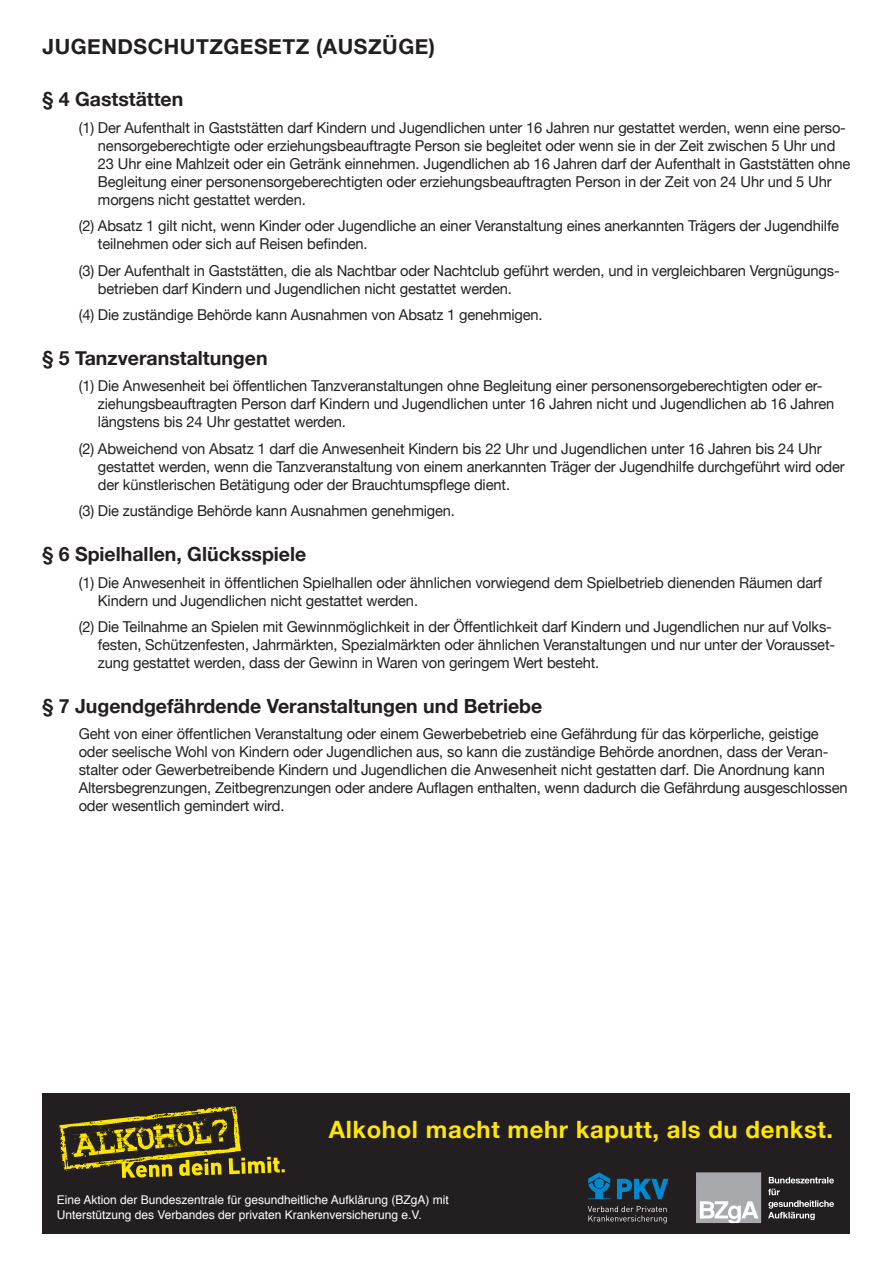
<style>
.page{position:relative;width:893px;height:1263px;background:#fff}
.page>*{position:absolute;margin:0;border:0;box-sizing:border-box;transform-origin:0 0}
.t1{font:700 23.85px "Helvetica Neue";letter-spacing:.025em;color:#ffe601}
.Head{font:700 21px "Helvetica Neue";letter-spacing:.025em;color:#231f20}
.Subhead{font:700 19.5px "Helvetica Neue";color:#231f20}
.copy{font:15px/18px "Helvetica Neue";letter-spacing:-.01em;color:#231f20}
.t2{font:12px/14.4px "Helvetica";color:#fff}
</style>
<div class="page">
<div style="left:43px;top:1093px;width:807px;height:140px;background:#231f20"></div>
<svg style="left:59px;top:1106px;width:226px;height:72px"></svg>
<div style="left:696px;top:1172px;width:65px;height:51px;background:#a8a9ad"></div>
<svg style="left:768px;top:1177px;width:66px;height:43px"></svg>
<svg style="left:700px;top:1201px;width:58px;height:22px"></svg>
<svg style="left:588px;top:1206px;width:79px;height:17px"></svg>
<svg style="left:617px;top:1179px;width:51px;height:20px"></svg>
<svg style="left:588px;top:1172px;width:22px;height:27px"></svg>
<p class="Head" style="left:43px;top:31px;width:394px">JUGENDSCHUTZGESETZ (AUSZÜGE)</p>
<p class="Subhead" style="left:43px;top:84px;width:142px">§ 4 Gaststätten</p>
<p class="copy" style="left:98px;top:119px;width:754px;text-indent:-19px">(1) Der Aufenthalt in Gaststätten darf Kindern und Jugendlichen unter 16 Jahren nur gestattet werden, wenn eine perso&shy;nensorgeberechtigte oder erziehungsbeauftragte Person sie begleitet oder wenn sie in der Zeit zwischen 5 Uhr und 23 Uhr eine Mahlzeit oder ein Getränk einnehmen. Jugendlichen ab 16 Jahren darf der Aufenthalt in Gaststätten ohne Begleitung einer personensorgeberechtigten oder erziehungsbeauftragten Person in der Zeit von 24 Uhr und 5 Uhr morgens nicht gestattet werden.</p>
<p class="copy" style="left:98px;top:218px;width:743px;text-indent:-19px">(2) Absatz 1 gilt nicht, wenn Kinder oder Jugendliche an einer Veranstaltung eines anerkannten Trägers der Jugendhilfe teilnehmen oder sich auf Reisen befinden.</p>
<p class="copy" style="left:98px;top:262px;width:743px;text-indent:-19px">(3) Der Aufenthalt in Gaststätten, die als Nachtbar oder Nachtclub geführt werden, und in vergleichbaren Vergnügungs&shy;betrieben darf Kindern und Jugendlichen nicht gestattet werden.</p>
<p class="copy" style="left:79px;top:307px;width:465px">(4) Die zuständige Behörde kann Ausnahmen von Absatz 1 genehmigen.</p>
<p class="Subhead" style="left:43px;top:343px;width:227px">§ 5 Tanzveranstaltungen</p>
<p class="copy" style="left:98px;top:378px;width:738px;text-indent:-19px">(1) Die Anwesenheit bei öffentlichen Tanzveranstaltungen ohne Begleitung einer personensorgeberechtigten oder er&shy;ziehungsbeauftragten Person darf Kindern und Jugendlichen unter 16 Jahren nicht und Jugendlichen ab 16 Jahren längstens bis 24 Uhr gestattet werden.</p>
<p class="copy" style="left:98px;top:440px;width:748px;text-indent:-19px">(2) Abweichend von Absatz 1 darf die Anwesenheit Kindern bis 22 Uhr und Jugendlichen unter 16 Jahren bis 24 Uhr gestattet werden, wenn die Tanzveranstaltung von einem anerkannten Träger der Jugendhilfe durchgeführt wird oder der künstlerischen Betätigung oder der Brauchtumspflege dient.</p>
<p class="copy" style="left:79px;top:503px;width:378px">(3) Die zuständige Behörde kann Ausnahmen genehmigen.</p>
<p class="Subhead" style="left:43px;top:539px;width:265px">§ 6 Spielhallen, Glücksspiele</p>
<p class="copy" style="left:98px;top:574px;width:726px;text-indent:-19px">(1) Die Anwesenheit in öffentlichen Spielhallen oder ähnlichen vorwiegend dem Spielbetrieb dienenden Räumen darf<br>Kindern und Jugendlichen nicht gestattet werden.</p>
<p class="copy" style="left:98px;top:619px;width:739px;text-indent:-19px">(2) Die Teilnahme an Spielen mit Gewinnmöglichkeit in der Öffentlichkeit darf Kindern und Jugendlichen nur auf Volks&shy;festen, Schützenfesten, Jahrmärkten, Spezialmärkten oder ähnlichen Veranstaltungen und nur unter der Vorausset&shy;zung gestattet werden, dass der Gewinn in Waren von geringem Wert besteht.</p>
<p class="Subhead" style="left:43px;top:690px;width:501px">§ 7 Jugendgefährdende Veranstaltungen und Betriebe</p>
<p class="copy" style="left:79px;top:726px;width:770px">Geht von einer öffentlichen Veranstaltung oder einem Gewerbebetrieb eine Gefährdung für das körperliche, geistige oder seelische Wohl von Kindern oder Jugendlichen aus, so kann die zuständige Behörde anordnen, dass der Veran&shy;stalter oder Gewerbetreibende Kindern und Jugendlichen die Anwesenheit nicht gestatten darf. Die Anordnung kann Altersbegrenzungen, Zeitbegrenzungen oder andere Auflagen enthalten, wenn dadurch die Gefährdung ausgeschlossen oder wesentlich gemindert wird.</p>
<p class="t1" style="left:329px;top:1111px;width:506px">Alkohol macht mehr kaputt, als du denkst.</p>
<p class="t2" style="left:57px;top:1193px;width:394px">Eine Aktion der Bundeszentrale für gesundheitliche Aufklärung (BZgA) mit<br>Unterstützung des Verbandes der privaten Krankenversicherung e.V.</p>
</div>
